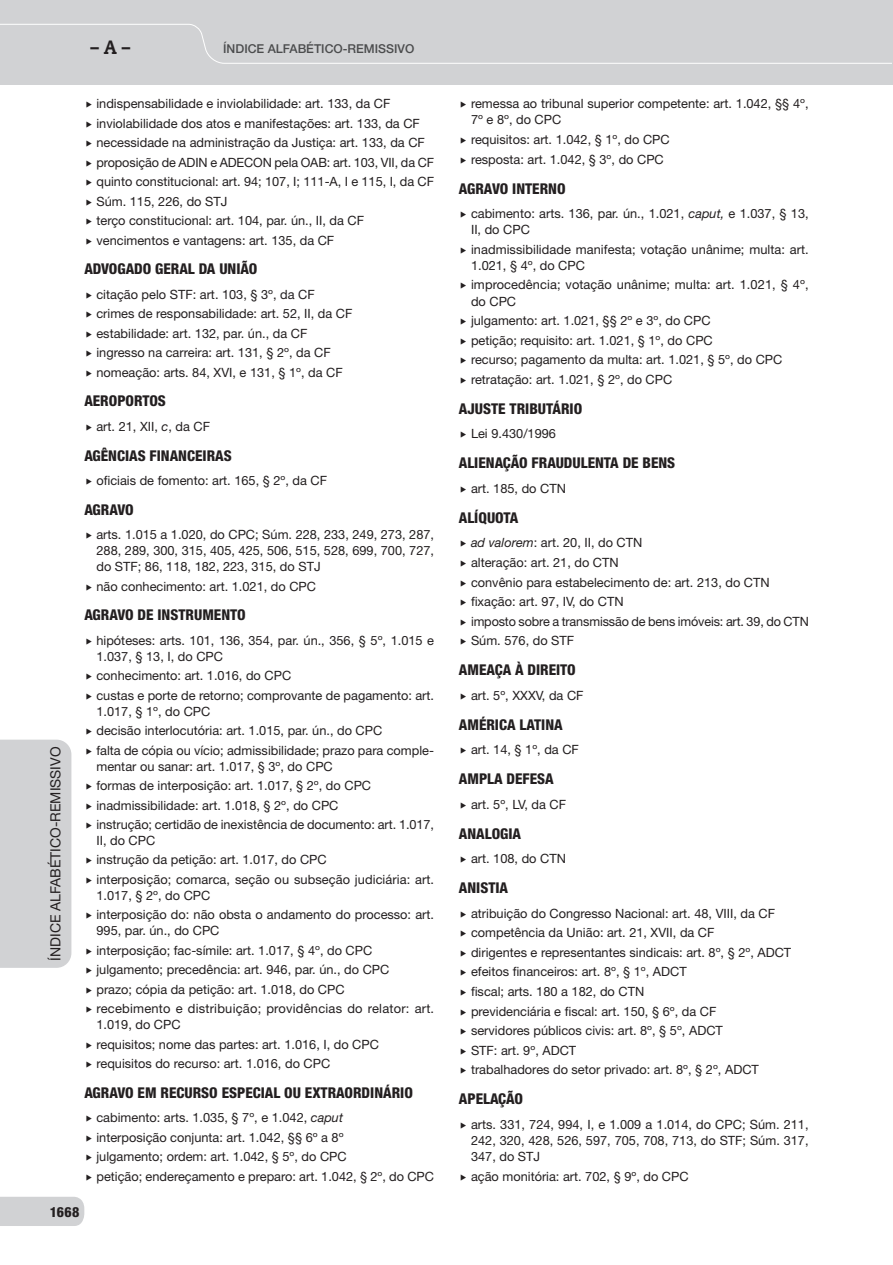
<style>
.page{position:relative;width:893px;height:1265px;background:#fff}
.page>*{position:absolute;margin:0;border:0;box-sizing:border-box;transform-origin:0 0}
.t1{font:800 19.25px "Caecilia LT Std";color:#231f20;scale:.88 1}
._12_vinheta_índice{font:800 condensed 14.88px "Helvetica Neue LT Std";color:#231f20}
.t2{font:14px "Helvetica Neue LT Std";color:#231f20}
.t3{font:800 condensed 14px "Helvetica Neue LT Std";color:#231f20}
._11_bullets{font:12.78px/15.9px "Helvetica Neue LT Std";color:#231f20}
.t4{font:500 12.25px "Helvetica Neue LT Std";color:#4b4c4d}
.s1{font-style:italic}
</style>
<div class="page">
<div style="left:0;top:0;width:893px;height:84px;background:#d1d2d4"></div>
<svg style="left:0;top:24px;width:892px;height:40px"></svg>
<div style="left:0;top:1197px;width:84px;height:29px;background:#d1d2d4"></div>
<div style="left:0;top:740px;width:71px;height:228px;background:#d1d2d4"></div>
<p class="t2" style="left:47px;top:961px;width:215px;rotate:-90deg">ÍNDICE ALFABÉTICO-REMISSIVO</p>
<h1 class="t1" style="left:91px;top:35px;width:47px">– A –</h1>
<p class="t4" style="left:223px;top:41px;width:193px">ÍNDICE ALFABÉTICO-REMISSIVO</p>
<p class="_11_bullets" style="left:96px;top:96px;width:295px">indispensabilidade e inviolabilidade: art. 133, da CF</p>
<p class="_11_bullets" style="left:96px;top:115px;width:325px">inviolabilidade dos atos e manifestações: art. 133, da CF</p>
<p class="_11_bullets" style="left:96px;top:135px;width:330px">necessidade na administração da Justiça: art. 133, da CF</p>
<p class="_11_bullets" style="left:96px;top:154px;width:339px">proposição de ADIN e ADECON pela OAB: art. 103, VII, da CF</p>
<p class="_11_bullets" style="left:96px;top:173px;width:339px">quinto constitucional: art. 94; 107, I; 111-A, I e 115, I, da CF</p>
<p class="_11_bullets" style="left:96px;top:193px;width:132px">Súm. 115, 226, do STJ</p>
<p class="_11_bullets" style="left:96px;top:212px;width:269px">terço constitucional: art. 104, par. ún., II, da CF</p>
<p class="_11_bullets" style="left:96px;top:232px;width:239px">vencimentos e vantagens: art. 135, da CF</p>
<p class="_12_vinheta_índice" style="left:84px;top:260px;width:175px">ADVOGADO GERAL DA UNIÃO</p>
<p class="_11_bullets" style="left:96px;top:286px;width:220px">citação pelo STF: art. 103, § 3º, da CF</p>
<p class="_11_bullets" style="left:96px;top:306px;width:258px">crimes de responsabilidade: art. 52, II, da CF</p>
<p class="_11_bullets" style="left:96px;top:325px;width:212px">estabilidade: art. 132, par. ún., da CF</p>
<p class="_11_bullets" style="left:96px;top:344px;width:236px">ingresso na carreira: art. 131, § 2º, da CF</p>
<p class="_11_bullets" style="left:96px;top:364px;width:248px">nomeação: arts. 84, XVI, e 131, § 1º, da CF</p>
<p class="_12_vinheta_índice" style="left:84px;top:392px;width:83px">AEROPORTOS</p>
<p class="_11_bullets" style="left:96px;top:418px;width:115px">art. 21, XII, <span class="s1">c</span>, da CF</p>
<p class="_12_vinheta_índice" style="left:84px;top:446px;width:149px">AGÊNCIAS FINANCEIRAS</p>
<p class="_11_bullets" style="left:96px;top:472px;width:232px">oficiais de fomento: art. 165, § 2º, da CF</p>
<p class="_12_vinheta_índice" style="left:84px;top:500px;width:51px">AGRAVO</p>
<p class="_11_bullets" style="left:96px;top:527px;width:339px;text-align:justify">arts. 1.015 a 1.020, do CPC; Súm. 228, 233, 249, 273, 287, 288, 289, 300, 315, 405, 425, 506, 515, 528, 699, 700, 727, do STF; 86, 118, 182, 223, 315, do STJ</p>
<p class="_11_bullets" style="left:96px;top:578px;width:221px">não conhecimento: art. 1.021, do CPC</p>
<p class="_12_vinheta_índice" style="left:84px;top:606px;width:163px">AGRAVO DE INSTRUMENTO</p>
<p class="_11_bullets" style="left:96px;top:632px;width:339px">hipóteses: arts. 101, 136, 354, par. ún., 356, § 5º, 1.015 e<br>1.037, § 13, I, do CPC</p>
<p class="_11_bullets" style="left:96px;top:668px;width:196px">conhecimento: art. 1.016, do CPC</p>
<p class="_11_bullets" style="left:96px;top:687px;width:339px">custas e porte de retorno; comprovante de pagamento: art.<br>1.017, § 1º, do CPC</p>
<p class="_11_bullets" style="left:96px;top:723px;width:287px">decisão interlocutória: art. 1.015, par. ún., do CPC</p>
<p class="_11_bullets" style="left:96px;top:742px;width:339px">falta de cópia ou vício; admissibilidade; prazo para comple&shy;mentar ou sanar: art. 1.017, § 3º, do CPC</p>
<p class="_11_bullets" style="left:96px;top:777px;width:276px">formas de interposição: art. 1.017, § 2º, do CPC</p>
<p class="_11_bullets" style="left:96px;top:797px;width:244px">inadmissibilidade: art. 1.018, § 2º, do CPC</p>
<p class="_11_bullets" style="left:96px;top:816px;width:339px">instrução; certidão de inexistência de documento: art. 1.017,<br>II, do CPC</p>
<p class="_11_bullets" style="left:96px;top:852px;width:232px">instrução da petição: art. 1.017, do CPC</p>
<p class="_11_bullets" style="left:96px;top:871px;width:339px">interposição; comarca, seção ou subseção judiciária: art.<br>1.017, § 2º, do CPC</p>
<p class="_11_bullets" style="left:96px;top:907px;width:339px">interposição do: não obsta o andamento do processo: art.<br>995, par. ún., do CPC</p>
<p class="_11_bullets" style="left:96px;top:942px;width:277px">interposição; fac-símile: art. 1.017, § 4º, do CPC</p>
<p class="_11_bullets" style="left:96px;top:962px;width:294px">julgamento; precedência: art. 946, par. ún., do CPC</p>
<p class="_11_bullets" style="left:96px;top:981px;width:250px">prazo; cópia da petição: art. 1.018, do CPC</p>
<p class="_11_bullets" style="left:96px;top:1000px;width:339px">recebimento e distribuição; providências do relator: art.<br>1.019, do CPC</p>
<p class="_11_bullets" style="left:96px;top:1036px;width:284px">requisitos; nome das partes: art. 1.016, I, do CPC</p>
<p class="_11_bullets" style="left:96px;top:1055px;width:235px">requisitos do recurso: art. 1.016, do CPC</p>
<p class="_12_vinheta_índice" style="left:84px;top:1083px;width:330px">AGRAVO EM RECURSO ESPECIAL OU EXTRAORDINÁRIO</p>
<p class="_11_bullets" style="left:96px;top:1110px;width:248px">cabimento: arts. 1.035, § 7º, e 1.042, <span class="s1">caput</span></p>
<p class="_11_bullets" style="left:96px;top:1129px;width:249px">interposição conjunta: art. 1.042, §§ 6º a 8º</p>
<p class="_11_bullets" style="left:96px;top:1148px;width:252px">julgamento; ordem: art. 1.042, § 5º, do CPC</p>
<p class="_11_bullets" style="left:96px;top:1168px;width:339px">petição; endereçamento e preparo: art. 1.042, § 2º, do CPC</p>
<p class="t3" style="left:50px;top:1203px;width:31px">1668</p>
<p class="_11_bullets" style="left:471px;top:96px;width:339px">remessa ao tribunal superior competente: art. 1.042, §§ 4º,<br>7º e 8º, do CPC</p>
<p class="_11_bullets" style="left:471px;top:131px;width:200px">requisitos: art. 1.042, § 1º, do CPC</p>
<p class="_11_bullets" style="left:471px;top:151px;width:194px">resposta: art. 1.042, § 3º, do CPC</p>
<p class="_12_vinheta_índice" style="left:459px;top:179px;width:108px">AGRAVO INTERNO</p>
<p class="_11_bullets" style="left:471px;top:205px;width:339px">cabimento: arts. 136, par. ún., 1.021, <span class="s1">caput,</span> e 1.037, § 13,<br>II, do CPC</p>
<p class="_11_bullets" style="left:471px;top:241px;width:339px">inadmissibilidade manifesta; votação unânime; multa: art.<br>1.021, § 4º, do CPC</p>
<p class="_11_bullets" style="left:471px;top:277px;width:339px">improcedência; votação unânime; multa: art. 1.021, § 4º, do CPC</p>
<p class="_11_bullets" style="left:471px;top:312px;width:241px">julgamento: art. 1.021, §§ 2º e 3º, do CPC</p>
<p class="_11_bullets" style="left:471px;top:332px;width:243px">petição; requisito: art. 1.021, § 1º, do CPC</p>
<p class="_11_bullets" style="left:471px;top:352px;width:313px">recurso; pagamento da multa: art. 1.021, § 5º, do CPC</p>
<p class="_11_bullets" style="left:471px;top:371px;width:203px">retratação: art. 1.021, § 2º, do CPC</p>
<p class="_12_vinheta_índice" style="left:459px;top:399px;width:125px">AJUSTE TRIBUTÁRIO</p>
<p class="_11_bullets" style="left:471px;top:426px;width:86px">Lei 9.430/1996</p>
<p class="_12_vinheta_índice" style="left:459px;top:454px;width:218px">ALIENAÇÃO FRAUDULENTA DE BENS</p>
<p class="_11_bullets" style="left:471px;top:480px;width:96px">art. 185, do CTN</p>
<p class="_12_vinheta_índice" style="left:459px;top:508px;width:61px">ALÍQUOTA</p>
<p class="_11_bullets" style="left:471px;top:535px;width:173px"><span class="s1">ad valorem</span>: art. 20, II, do CTN</p>
<p class="_11_bullets" style="left:471px;top:554px;width:149px">alteração: art. 21, do CTN</p>
<p class="_11_bullets" style="left:471px;top:574px;width:300px">convênio para estabelecimento de: art. 213, do CTN</p>
<p class="_11_bullets" style="left:471px;top:593px;width:154px">fixação: art. 97, IV, do CTN</p>
<p class="_11_bullets" style="left:471px;top:613px;width:339px">imposto sobre a transmissão de bens imóveis: art. 39, do CTN</p>
<p class="_11_bullets" style="left:471px;top:633px;width:105px">Súm. 576, do STF</p>
<p class="_12_vinheta_índice" style="left:459px;top:661px;width:118px">AMEAÇA À DIREITO</p>
<p class="_11_bullets" style="left:471px;top:687px;width:114px">art. 5º, XXXV, da CF</p>
<p class="_12_vinheta_índice" style="left:459px;top:715px;width:105px">AMÉRICA LATINA</p>
<p class="_11_bullets" style="left:471px;top:742px;width:109px">art. 14, § 1º, da CF</p>
<p class="_12_vinheta_índice" style="left:459px;top:770px;width:96px">AMPLA DEFESA</p>
<p class="_11_bullets" style="left:471px;top:796px;width:97px">art. 5º, LV, da CF</p>
<p class="_12_vinheta_índice" style="left:459px;top:824px;width:64px">ANALOGIA</p>
<p class="_11_bullets" style="left:471px;top:851px;width:96px">art. 108, do CTN</p>
<p class="_12_vinheta_índice" style="left:459px;top:879px;width:51px">ANISTIA</p>
<p class="_11_bullets" style="left:471px;top:905px;width:306px">atribuição do Congresso Nacional: art. 48, VIII, da CF</p>
<p class="_11_bullets" style="left:471px;top:925px;width:245px">competência da União: art. 21, XVII, da CF</p>
<p class="_11_bullets" style="left:471px;top:944px;width:322px">dirigentes e representantes sindicais: art. 8º, § 2º, ADCT</p>
<p class="_11_bullets" style="left:471px;top:964px;width:217px">efeitos financeiros: art. 8º, § 1º, ADCT</p>
<p class="_11_bullets" style="left:471px;top:983px;width:175px">fiscal; arts. 180 a 182, do CTN</p>
<p class="_11_bullets" style="left:471px;top:1003px;width:247px">previdenciária e fiscal: art. 150, § 6º, da CF</p>
<p class="_11_bullets" style="left:471px;top:1023px;width:253px">servidores públicos civis: art. 8º, § 5º, ADCT</p>
<p class="_11_bullets" style="left:471px;top:1042px;width:107px">STF: art. 9º, ADCT</p>
<p class="_11_bullets" style="left:471px;top:1062px;width:289px">trabalhadores do setor privado: art. 8º, § 2º, ADCT</p>
<p class="_12_vinheta_índice" style="left:459px;top:1090px;width:66px">APELAÇÃO</p>
<p class="_11_bullets" style="left:471px;top:1116px;width:339px;text-align:justify">arts. 331, 724, 994, I, e 1.009 a 1.014, do CPC; Súm. 211, 242, 320, 428, 526, 597, 705, 708, 713, do STF; Súm. 317, 347, do STJ</p>
<p class="_11_bullets" style="left:471px;top:1168px;width:219px">ação monitória: art. 702, § 9º, do CPC</p>
</div>
